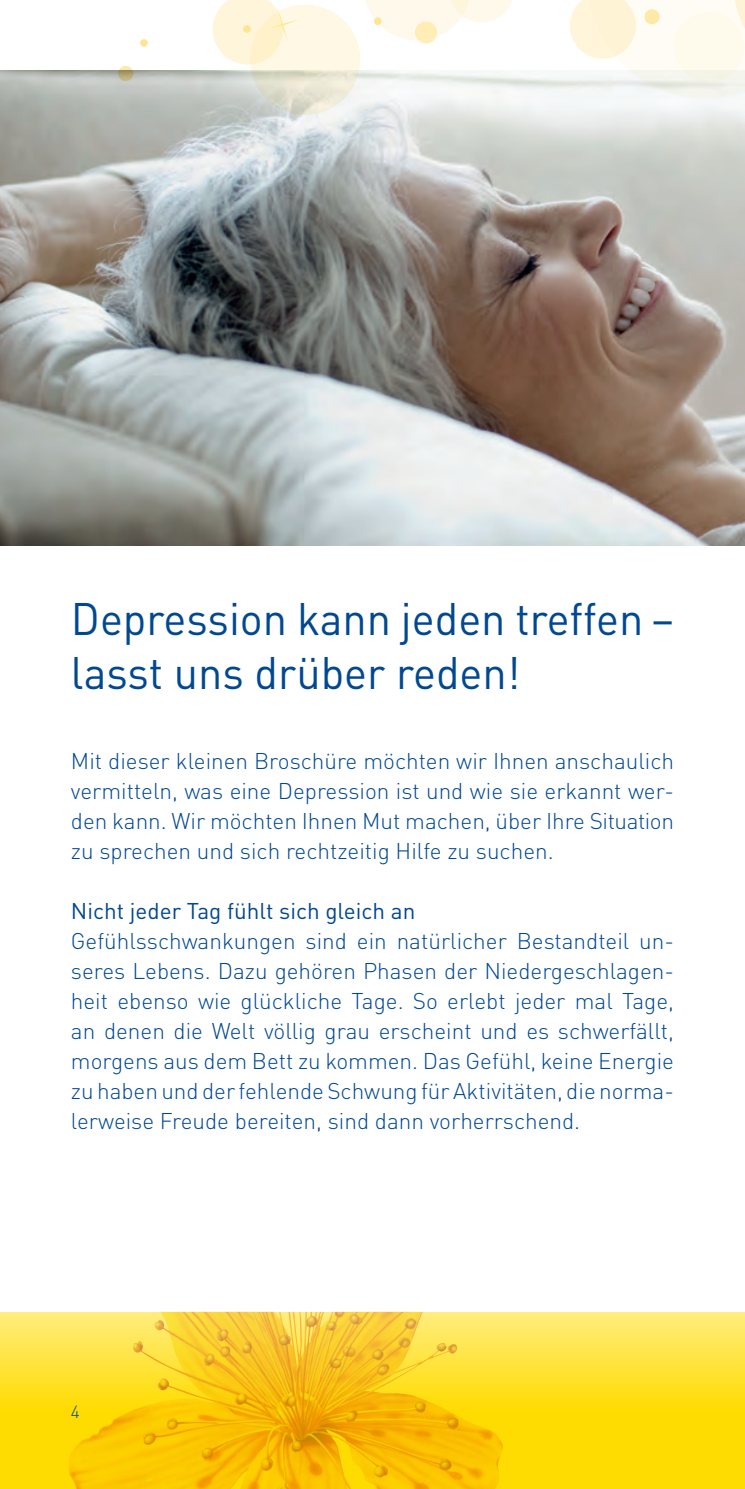
<style>
.page{position:relative;width:745px;height:1489px;background:#fff}
.page>*{position:absolute;margin:0;border:0;box-sizing:border-box;transform-origin:0 0}
.t1{font:45px/54px "DINOT";color:#014892;scale:.96 1}
.t2{font:300 22.5px/30px "DIN Pro";color:#014892;text-align:justify}
.t3{font:22.5px "DINOT";color:#014892}
.t4{font:300 17.5px "DIN Pro";color:#014892}
</style>
<div class="page">
<svg style="left:0;top:1311px;width:744px;height:177px"></svg>
<img style="left:288px;top:1311px;width:46px;height:53px">
<img style="left:0;top:71px;width:744px;height:475px">
<svg style="left:118px;top:66px;width:15px;height:16px"></svg>
<svg style="left:568px;top:0;width:176px;height:110px"></svg>
<svg style="left:140px;top:39px;width:8px;height:8px"></svg>
<svg style="left:211px;top:0;width:304px;height:122px"></svg>
<h1 class="t1" style="left:71px;top:591px;width:629px">Depression kann jeden treffen – lasst uns drüber reden!</h1>
<p class="t2" style="left:71px;top:744px;width:604px">Mit dieser kleinen Broschüre möchten wir Ihnen anschaulich vermitteln, was eine Depression ist und wie sie erkannt wer&shy;den kann. Wir möchten Ihnen Mut machen, über Ihre Situation zu sprechen und sich rechtzeitig Hilfe zu suchen.</p>
<p class="t3" style="left:71px;top:896px;width:346px">Nicht jeder Tag fühlt sich gleich an</p>
<p class="t2" style="left:71px;top:924px;width:604px">Gefühlsschwankungen sind ein natürlicher Bestandteil un&shy;seres Lebens. Dazu gehören Phasen der Niedergeschlagen&shy;heit ebenso wie glückliche Tage. So erlebt jeder mal Tage, an denen die Welt völlig grau erscheint und es schwerfällt, morgens aus dem Bett zu kommen. Das Gefühl, keine Energie zu haben und der fehlende Schwung für Aktivitäten, die norma&shy;lerweise Freude bereiten, sind dann vorherrschend.</p>
<p class="t4" style="left:71px;top:1398px;width:10px">4</p>
</div>
